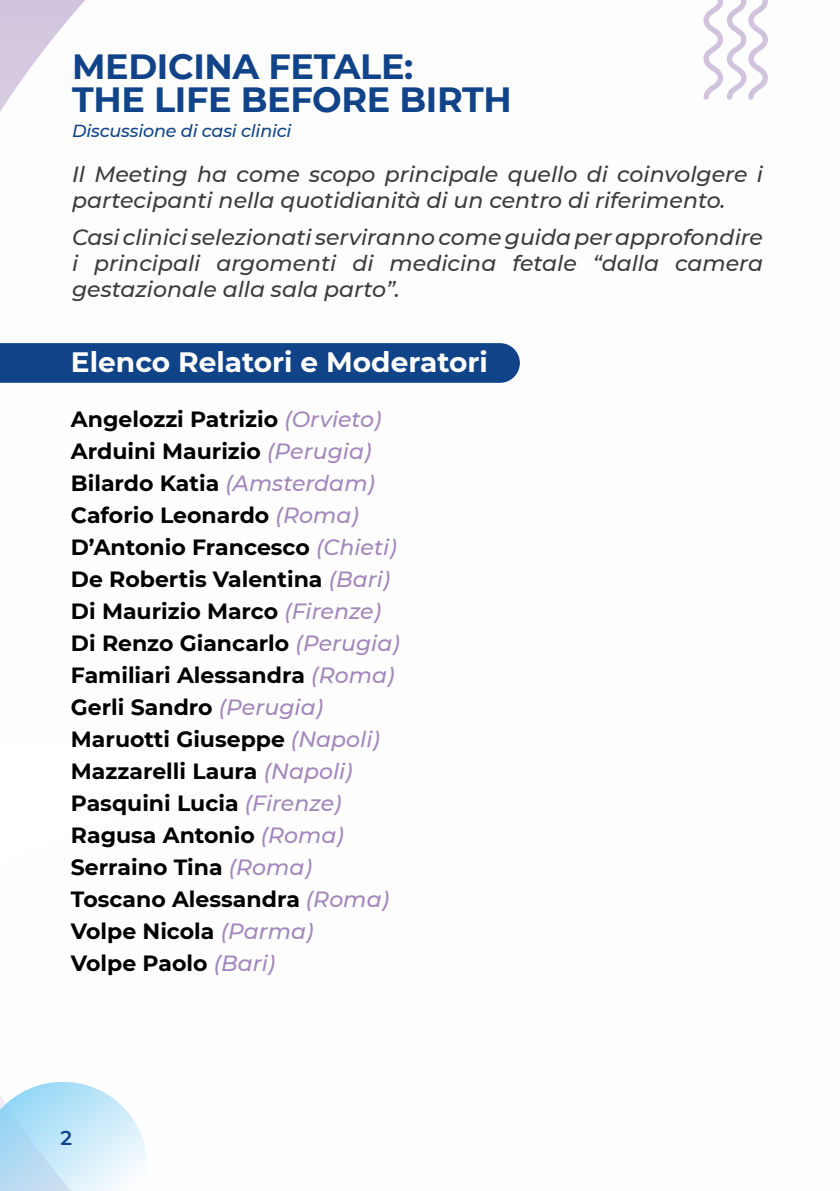
<style>
.page{position:relative;width:840px;height:1191px;background:#fff}
.page>*{position:absolute;margin:0;border:0;box-sizing:border-box;transform-origin:0 0}
.t1{font:700 35px/33.6px "Montserrat";letter-spacing:-.01em;color:#114389}
.t2{font:700 28px "Montserrat";color:#fff}
.t3{font:700 22px/32px "Montserrat";color:#000}
.t4{font:italic 500 22px/26px "Montserrat";color:#3c3c3b}
.t5{font:600 20px "Montserrat";color:#114389}
.t6{font:italic 500 17.4px "Montserrat";letter-spacing:-.01em;color:#114389}
.s1{font-weight:500;font-style:italic;color:#a387bc}
</style>
<div class="page">
<svg style="left:0;top:0;width:520px;height:369px"></svg>
<svg style="left:0;top:1081px;width:147px;height:110px"></svg>
<div style="left:0;top:343px;width:519px;height:40px;background:#114389"></div>
<svg style="left:703px;top:0;width:65px;height:100px"></svg>
<h1 class="t1" style="left:72px;top:48px;width:441px">MEDICINA FETALE:<br>THE LIFE BEFORE BIRTH</h1>
<p class="t6" style="left:72px;top:118px;width:221px">Discussione di casi clinici</p>
<p class="t4" style="left:72px;top:160px;width:692px">Il Meeting ha come scopo principale quello di coinvolgere i partecipanti nella quotidianità di un centro di riferimento.</p>
<p class="t4" style="left:72px;top:223px;width:692px;text-align:justify">Casi clinici selezionati serviranno come guida per approfondire i principali argomenti di medicina fetale “dalla camera gestazionale alla sala parto”.</p>
<p class="t2" style="left:71px;top:342px;width:418px">Elenco Relatori e Moderatori</p>
<p class="t3" style="left:71px;top:402px;width:330px">Angelozzi Patrizio <span class="s1">(Orvieto)<br></span>Arduini Maurizio <span class="s1">(Perugia)<br></span>Bilardo Katia <span class="s1">(Amsterdam)<br></span>Caforio Leonardo <span class="s1">(Roma)<br></span>D’Antonio Francesco <span class="s1">(Chieti)<br></span>De Robertis Valentina <span class="s1">(Bari)<br></span>Di Maurizio Marco <span class="s1">(Firenze)<br></span>Di Renzo Giancarlo <span class="s1">(Perugia)<br></span>Familiari Alessandra <span class="s1">(Roma)<br></span>Gerli Sandro <span class="s1">(Perugia)<br></span>Maruotti Giuseppe <span class="s1">(Napoli)<br></span>Mazzarelli Laura <span class="s1">(Napoli)<br></span>Pasquini Lucia <span class="s1">(Firenze)<br></span>Ragusa Antonio <span class="s1">(Roma)<br></span>Serraino Tina <span class="s1">(Roma)<br></span>Toscano Alessandra <span class="s1">(Roma)<br></span>Volpe Nicola <span class="s1">(Parma)<br></span>Volpe Paolo <span class="s1">(Bari)</span></p>
<p class="t5" style="left:60px;top:1124px;width:13px">2</p>
</div>
